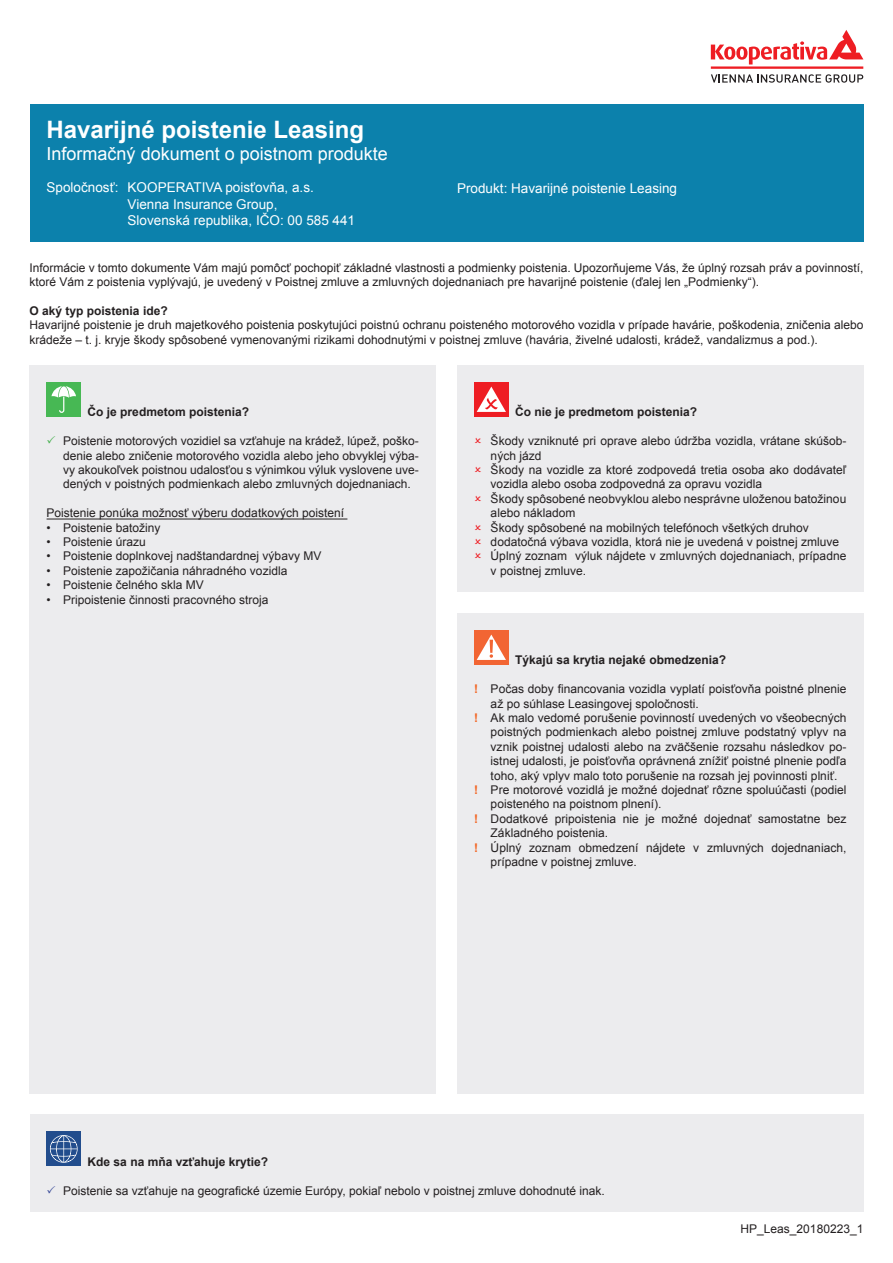
<style>
.page{position:relative;width:893px;height:1263px;background:#fff}
.page>*{position:absolute;margin:0;border:0;box-sizing:border-box;transform-origin:0 0}
.t1{font:700 24px "Arial";color:#fff}
.t2{font:18px "Arial CE";color:#fff}
.t3{font:13.5px/16.2px "Arial CE";color:#fff}
.t4{font:12px/14.4px "Arial CE";color:#231f20}
.t5{font:700 12px "Arial";color:#231f20}
.s1{color:#40ae49}
.s2{font-family:"Arial";font-weight:700;color:#f36421}
.s3{color:#354797}
</style>
<div class="page">
<div style="left:30px;top:104px;width:833px;height:138px;background:#0c81ac"></div>
<svg style="left:710px;top:30px;width:153px;height:35px"></svg>
<hr style="left:710px;top:66px;width:153px;height:3px;background:#ee1d23">
<svg style="left:711px;top:74px;width:152px;height:9px"></svg>
<div style="left:30px;top:365px;width:406px;height:728px;background:#ececee"></div>
<hr style="left:47px;top:519px;width:300px;height:1px;background:#231f20">
<div style="left:47px;top:382px;width:34px;height:34px;background:#47b854"></div>
<svg style="left:51px;top:386px;width:25px;height:27px"></svg>
<div style="left:457px;top:365px;width:406px;height:227px;background:#ececee"></div>
<div style="left:474px;top:382px;width:34px;height:34px;background:#ee1d23"></div>
<svg style="left:476px;top:387px;width:30px;height:25px"></svg>
<div style="left:457px;top:613px;width:406px;height:480px;background:#ececee"></div>
<div style="left:474px;top:630px;width:34px;height:34px;background:#f26533"></div>
<svg style="left:476px;top:635px;width:30px;height:25px"></svg>
<div style="left:30px;top:1115px;width:833px;height:97px;background:#ececee"></div>
<div style="left:47px;top:1132px;width:34px;height:34px;background:#224d8d"></div>
<svg style="left:50px;top:1135px;width:28px;height:28px"></svg>
<h1 class="t1" style="left:47px;top:117px;width:319px">Havarijné poistenie Leasing</h1>
<h2 class="t2" style="left:47px;top:144px;width:343px">Informačný dokument o poistnom produkte</h2>
<p class="t3" style="left:128px;top:180px;width:229px;text-indent:-81px">Spoločnosť: KOOPERATIVA poisťovňa, a.s.<br>Vienna Insurance Group,<br>Slovenská republika, IČO: 00 585 441</p>
<p class="t4" style="left:30px;top:260px;width:835px">Informácie v tomto dokumente Vám majú pomôcť pochopiť základné vlastnosti a podmienky poistenia. Upozorňujeme Vás, že úplný rozsah práv a povinností, ktoré Vám z poistenia vyplývajú, je uvedený v Poistnej zmluve a zmluvných dojednaniach pre havarijné poistenie (ďalej len „Podmienky“).</p>
<p class="t5" style="left:30px;top:304px;width:140px">O aký typ poistenia ide?</p>
<p class="t4" style="left:30px;top:318px;width:835px">Havarijné poistenie je druh majetkového poistenia poskytujúci poistnú ochranu poisteného motorového vozidla v prípade havárie, poškodenia, zničenia alebo krádeže – t. j. kryje škody spôsobené vymenovanými rizikami dohodnutými v poistnej zmluve (havária, živelné udalosti, krádež, vandalizmus a pod.).</p>
<p class="t3" style="left:457px;top:180px;width:221px">Produkt: Havarijné poistenie Leasing</p>
<p class="t5" style="left:88px;top:406px;width:163px">Čo je predmetom poistenia?</p>
<p class="t4" style="left:63px;top:434px;width:357px;text-align:justify;text-indent:-17px"><span class="s1">✓</span> Poistenie motorových vozidiel sa vzťahuje na krádež, lúpež, poško&shy;denie alebo zničenie motorového vozidla alebo jeho obvyklej výba&shy;vy akoukoľvek poistnou udalosťou s výnimkou výluk vyslovene uve&shy;dených v poistných podmienkach alebo zmluvných dojednaniach.</p>
<p class="t4" style="left:47px;top:506px;width:299px">Poistenie ponúka možnosť výberu dodatkových poistení</p>
<p class="t4" style="left:47px;top:520px;width:115px">• Poistenie batožiny</p>
<p class="t4" style="left:47px;top:535px;width:101px">• Poistenie úrazu</p>
<p class="t4" style="left:47px;top:549px;width:276px">• Poistenie doplnkovej nadštandardnej výbavy MV</p>
<p class="t4" style="left:47px;top:564px;width:242px">• Poistenie zapožičania náhradného vozidla</p>
<p class="t4" style="left:47px;top:578px;width:159px">• Poistenie čelného skla MV</p>
<p class="t4" style="left:47px;top:592px;width:223px">• Pripoistenie činnosti pracovného stroja</p>
<p class="t5" style="left:515px;top:406px;width:184px">Čo nie je predmetom poistenia?</p>
<p class="t4" style="left:490px;top:434px;width:357px">Škody vzniknuté pri oprave alebo údržba vozidla, vrátane skúšob&shy;ných jázd<br>Škody na vozidle za ktoré zodpovedá tretia osoba ako dodávateľ vozidla alebo osoba zodpovedná za opravu vozidla<br>Škody spôsobené neobvyklou alebo nesprávne uloženou batožinou alebo nákladom<br>Škody spôsobené na mobilných telefónoch všetkých druhov dodatočná výbava vozidla, ktorá nie je uvedená v poistnej zmluve Úplný zoznam výluk nájdete v zmluvných dojednaniach, prípadne v poistnej zmluve.</p>
<p class="t5" style="left:515px;top:654px;width:212px">Týkajú sa krytia nejaké obmedzenia?</p>
<p class="t4" style="left:474px;top:682px;width:374px"><span class="s2">!</span> Počas doby financovania vozidla vyplatí poisťovňa poistné plnenie</p>
<p class="t4" style="left:490px;top:696px;width:210px">až po súhlase Leasingovej spoločnosti.</p>
<p class="t4" style="left:474px;top:711px;width:374px"><span class="s2">!</span> Ak malo vedomé porušenie povinností uvedených vo všeobecných</p>
<p class="t4" style="left:490px;top:725px;width:357px">poistných podmienkach alebo poistnej zmluve podstatný vplyv na</p>
<p class="t4" style="left:490px;top:740px;width:357px">vznik poistnej udalosti alebo na zväčšenie rozsahu následkov po-</p>
<p class="t4" style="left:490px;top:754px;width:357px">istnej udalosti, je poisťovňa oprávnená znížiť poistné plnenie podľa</p>
<p class="t4" style="left:490px;top:768px;width:348px">toho, aký vplyv malo toto porušenie na rozsah jej povinnosti plniť.</p>
<p class="t4" style="left:474px;top:783px;width:374px"><span class="s2">!</span> Pre motorové vozidlá je možné dojednať rôzne spoluúčasti (podiel</p>
<p class="t4" style="left:490px;top:797px;width:172px">poisteného na poistnom plnení).</p>
<p class="t4" style="left:474px;top:812px;width:374px"><span class="s2">!</span> Dodatkové pripoistenia nie je možné dojednať samostatne bez</p>
<p class="t4" style="left:490px;top:826px;width:119px">Základného poistenia.</p>
<p class="t4" style="left:474px;top:840px;width:374px"><span class="s2">!</span> Úplný zoznam obmedzení nájdete v zmluvných dojednaniach,</p>
<p class="t4" style="left:490px;top:855px;width:148px">prípadne v poistnej zmluve.</p>
<p class="t5" style="left:88px;top:1155px;width:182px">Kde sa na mňa vzťahuje krytie?</p>
<p class="t4" style="left:47px;top:1184px;width:559px"><span class="s3">✓</span> Poistenie sa vzťahuje na geografické územie Európy, pokiaľ nebolo v poistnej zmluve dohodnuté inak.</p>
<p class="t4" style="left:740px;top:1222px;width:124px">HP_Leas_20180223_1</p>
</div>
